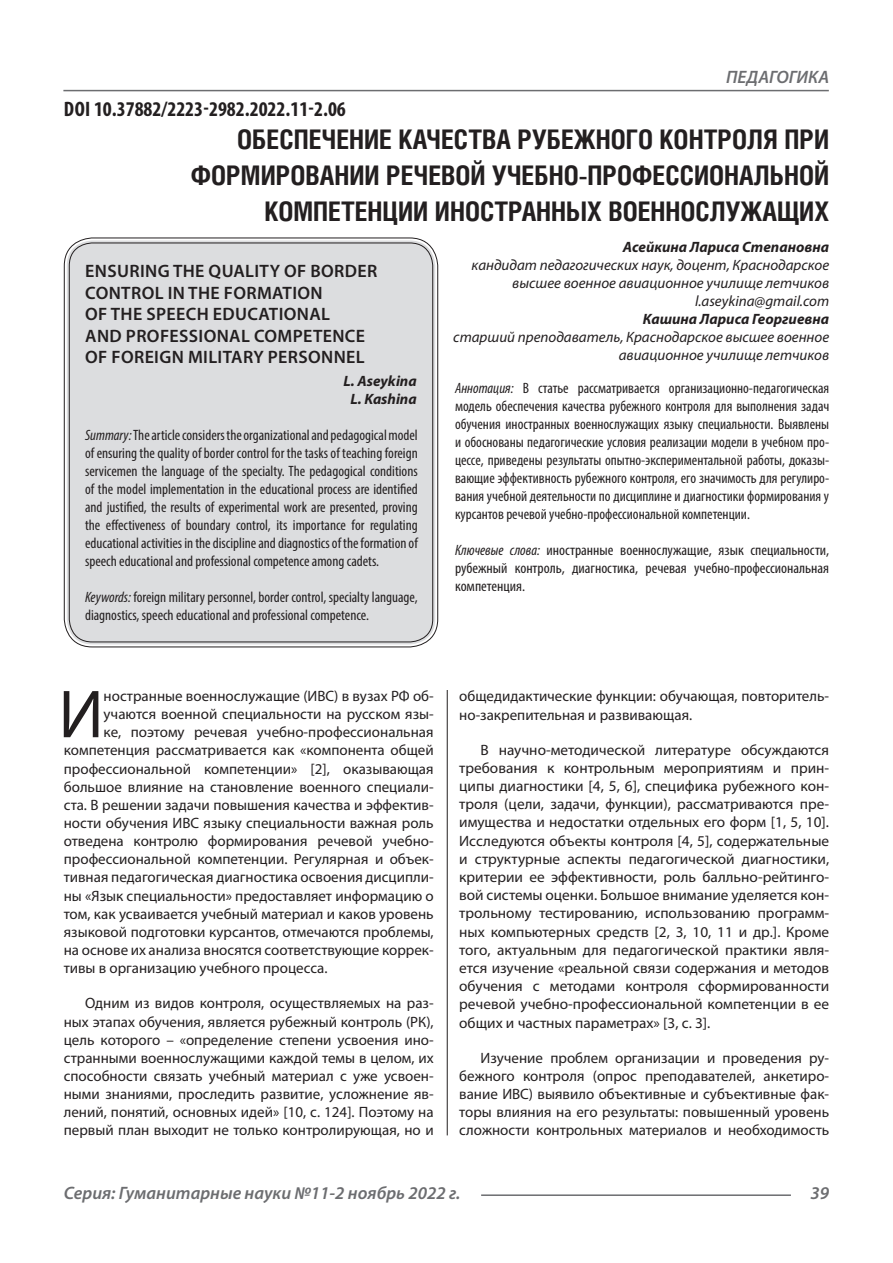
<style>
.page{position:relative;width:893px;height:1263px;background:#fff}
.page>*{position:absolute;margin:0;border:0;box-sizing:border-box;transform-origin:0 0}
.Статья_текст_первый{font:68.4px "Myriad Pro";color:#231f20}
.Статья_название{font:700 27px/36px "Helios Cond C";color:#231f20;text-align:right}
.ДОИ{font:700 condensed 21px "Myriad Pro";color:#231f20}
.Статья_название_англ{font:600 18px/21.6px "Myriad Pro";letter-spacing:.02em;color:#231f20}
.t1{font:italic 600 18px "Myriad Pro";color:#6c6d70}
.Статья_текст{font:15px/18.1px "Myriad Pro";color:#231f20;text-align:justify}
.Статья_текст_первый-2{font:15px "Myriad Pro";color:#231f20}
.Статья_аннотация_анг{font:condensed 15px/18px "Myriad Pro";color:#231f20;text-align:justify}
.Статья_аннотация_тек{font:condensed 15px/18px "Myriad Pro";color:#231f20;text-align:justify}
.Статья_автор_инфо{font:italic 15px/18px "Myriad Pro";color:#231f20;text-align:right}
.Статья_аннотация_тек-2{font:condensed 15px/18px "Myriad Pro";color:#231f20;text-align:justify;scale:1.04 1}
.Статья_автор_фио_рус{font:italic 700 15px "Myriad Pro";color:#231f20}
.Статья_автор_англ{font:italic 700 15px "Myriad Pro";color:#231f20}
.s1{font-style:italic}
</style>
<div class="page">
<hr style="left:447px;top:128px;width:1px;height:1007px;background:#231f20">
<hr style="left:63px;top:90px;width:766px;height:1px;background:#6c6d70">
<hr style="left:481px;top:1194px;width:310px;height:2px;background:#6c6d70">
<div style="left:441px;top:126px;width:10px;height:564px;background:#fff"></div>
<div style="left:67px;top:240px;width:368px;height:404px;background:#dcdddf;border-radius:26px"></div>
<p class="ДОИ" style="left:64px;top:96px;width:283px">DOI 10.37882/2223-2982.2022.11-2.06</p>
<p class="t1" style="left:726px;top:66px;width:104px">ПЕДАГОГИКА</p>
<p class="Статья_название" style="left:191px;top:121px;width:640px">ОБЕСПЕЧЕНИЕ КАЧЕСТВА РУБЕЖНОГО КОНТРОЛЯ ПРИ<br>ФОРМИРОВАНИИ РЕЧЕВОЙ УЧЕБНО-ПРОФЕССИОНАЛЬНОЙ<br>КОМПЕТЕНЦИИ ИНОСТРАННЫХ ВОЕННОСЛУЖАЩИХ</p>
<p class="Статья_автор_фио_рус" style="left:623px;top:237px;width:208px">Асейкина Лариса Степановна</p>
<p class="Статья_автор_инфо" style="left:472px;top:256px;width:359px">кандидат педагогических наук, доцент, Краснодарское высшее военное авиационное училище летчиков</p>
<p class="Статья_автор_инфо" style="left:695px;top:292px;width:136px">l.aseykina@gmail.com</p>
<p class="Статья_автор_фио_рус" style="left:643px;top:309px;width:188px">Кашина Лариса Георгиевна</p>
<p class="Статья_автор_инфо" style="left:453px;top:328px;width:377px">старший преподаватель, Краснодарское высшее военное авиационное училище летчиков</p>
<p class="Статья_аннотация_тек" style="left:455px;top:379px;width:376px"><span class="s1">Аннотация:</span> В статье рассматривается организационно-педагогическая модель обеспечения качества рубежного контроля для выполнения задач обучения иностранных военнослужащих языку специальности. Выявлены и обоснованы педагогические условия реализации модели в учебном про&shy;цессе, приведены результаты опытно-экспериментальной работы, доказы&shy;вающие эффективность рубежного контроля, его значимость для регулиро&shy;вания учебной деятельности по дисциплине и диагностики формирования у курсантов речевой учебно-профессиональной компетенции.</p>
<p class="Статья_аннотация_тек-2" style="left:455px;top:541px;width:361px"><span class="s1">Ключевые слова:</span> иностранные военнослужащие, язык специальности, рубежный контроль, диагностика, речевая учебно-профессиональная компетенция.</p>
<p class="Статья_название_англ" style="left:85px;top:260px;width:294px">ENSURING THE QUALITY OF BORDER<br>CONTROL IN THE FORMATION</p>
<p class="Статья_название_англ" style="left:85px;top:303px;width:246px">OF THE SPEECH EDUCATIONAL</p>
<p class="Статья_название_англ" style="left:85px;top:324px;width:281px">AND PROFESSIONAL COMPETENCE</p>
<p class="Статья_название_англ" style="left:85px;top:346px;width:281px">OF FOREIGN MILITARY PERSONNEL</p>
<p class="Статья_автор_англ" style="left:344px;top:371px;width:75px">L. Aseykina</p>
<p class="Статья_автор_англ" style="left:350px;top:389px;width:68px">L. Kashina</p>
<p class="Статья_аннотация_анг" style="left:85px;top:425px;width:334px"><span class="s1">Summary:</span> The article considers the organizational and pedagogical model of ensuring the quality of border control for the tasks of teaching foreign servicemen the language of the specialty. The pedagogical conditions of the model implementation in the educational process are identified and justified, the results of experimental work are presented, proving the effectiveness of boundary control, its importance for regulating educational activities in the discipline and diagnostics of the formation of speech educational and professional competence among cadets.</p>
<p class="Статья_аннотация_анг" style="left:85px;top:587px;width:334px"><span class="s1">Keywords:</span> foreign military personnel, border control, specialty language, diagnostics, speech educational and professional competence.</p>
<p class="Статья_текст_первый" style="left:59px;top:672px;width:47px">И</p>
<p class="Статья_текст_первый-2" style="left:104px;top:687px;width:332px">ностранные военнослужащие (ИВС) в вузах РФ об-</p>
<p class="Статья_текст_первый-2" style="left:104px;top:705px;width:332px">учаются военной специальности на русском язы-</p>
<p class="Статья_текст_первый-2" style="left:104px;top:723px;width:332px">ке, поэтому речевая учебно-профессиональная</p>
<p class="Статья_текст_первый-2" style="left:64px;top:741px;width:371px">компетенция рассматривается как «компонента общей</p>
<p class="Статья_текст_первый-2" style="left:64px;top:759px;width:371px">профессиональной компетенции» [2], оказывающая</p>
<p class="Статья_текст_первый-2" style="left:64px;top:777px;width:371px">большое влияние на становление военного специали-</p>
<p class="Статья_текст_первый-2" style="left:64px;top:795px;width:371px">ста. В решении задачи повышения качества и эффектив-</p>
<p class="Статья_текст_первый-2" style="left:64px;top:814px;width:371px">ности обучения ИВС языку специальности важная роль</p>
<p class="Статья_текст_первый-2" style="left:64px;top:832px;width:371px">отведена контролю формирования речевой учебно-</p>
<p class="Статья_текст_первый-2" style="left:64px;top:850px;width:371px">профессиональной компетенции. Регулярная и объек-</p>
<p class="Статья_текст_первый-2" style="left:64px;top:868px;width:371px">тивная педагогическая диагностика освоения дисципли-</p>
<p class="Статья_текст_первый-2" style="left:64px;top:886px;width:371px">ны «Язык специальности» предоставляет информацию о</p>
<p class="Статья_текст_первый-2" style="left:64px;top:904px;width:371px">том, как усваивается учебный материал и каков уровень</p>
<p class="Статья_текст_первый-2" style="left:64px;top:923px;width:371px">языковой подготовки курсантов, отмечаются проблемы,</p>
<p class="Статья_текст_первый-2" style="left:64px;top:941px;width:371px">на основе их анализа вносятся соответствующие коррек-</p>
<p class="Статья_текст_первый-2" style="left:64px;top:959px;width:265px">тивы в организацию учебного процесса.</p>
<p class="Статья_текст" style="left:64px;top:994px;width:371px;text-indent:21px">Одним из видов контроля, осуществляемых на раз&shy;ных этапах обучения, является рубежный контроль (РК), цель которого – «определение степени усвоения ино&shy;странными военнослужащими каждой темы в целом, их способности связать учебный материал с уже усвоен&shy;ными знаниями, проследить развитие, усложнение яв&shy;лений, понятий, основных идей» [10, с. 124]. Поэтому на первый план выходит не только контролирующая, но и</p>
<p class="Статья_текст" style="left:459px;top:687px;width:371px">общедидактические функции: обучающая, повторитель&shy;но-закрепительная и развивающая.</p>
<p class="Статья_текст" style="left:459px;top:740px;width:371px;text-indent:21px">В научно-методической литературе обсуждаются требования к контрольным мероприятиям и прин&shy;ципы диагностики [4, 5, 6], специфика рубежного кон&shy;троля (цели, задачи, функции), рассматриваются пре&shy;имущества и недостатки отдельных его форм [1, 5, 10].<br>Исследуются объекты контроля [4, 5], содержательные и структурные аспекты педагогической диагностики, критерии ее эффективности, роль балльно-рейтинго&shy;вой системы оценки. Большое внимание уделяется кон&shy;трольному тестированию, использованию программ&shy;ных компьютерных средств [2, 3, 10, 11 и др.]. Кроме того, актуальным для педагогической практики явля&shy;ется изучение «реальной связи содержания и методов обучения с методами контроля сформированности речевой учебно-профессиональной компетенции в ее общих и частных параметрах» [3, с. 3].</p>
<p class="Статья_текст" style="left:459px;top:1048px;width:371px;text-indent:21px">Изучение проблем организации и проведения ру&shy;бежного контроля (опрос преподавателей, анкетиро&shy;вание ИВС) выявило объективные и субъективные фак&shy;торы влияния на его результаты: повышенный уровень сложности контрольных материалов и необходимость</p>
<p class="t1" style="left:64px;top:1182px;width:398px">Серия: Гуманитарные науки №11-2 ноябрь 2022 г.</p>
<p class="t1" style="left:810px;top:1182px;width:20px">39</p>
</div>
